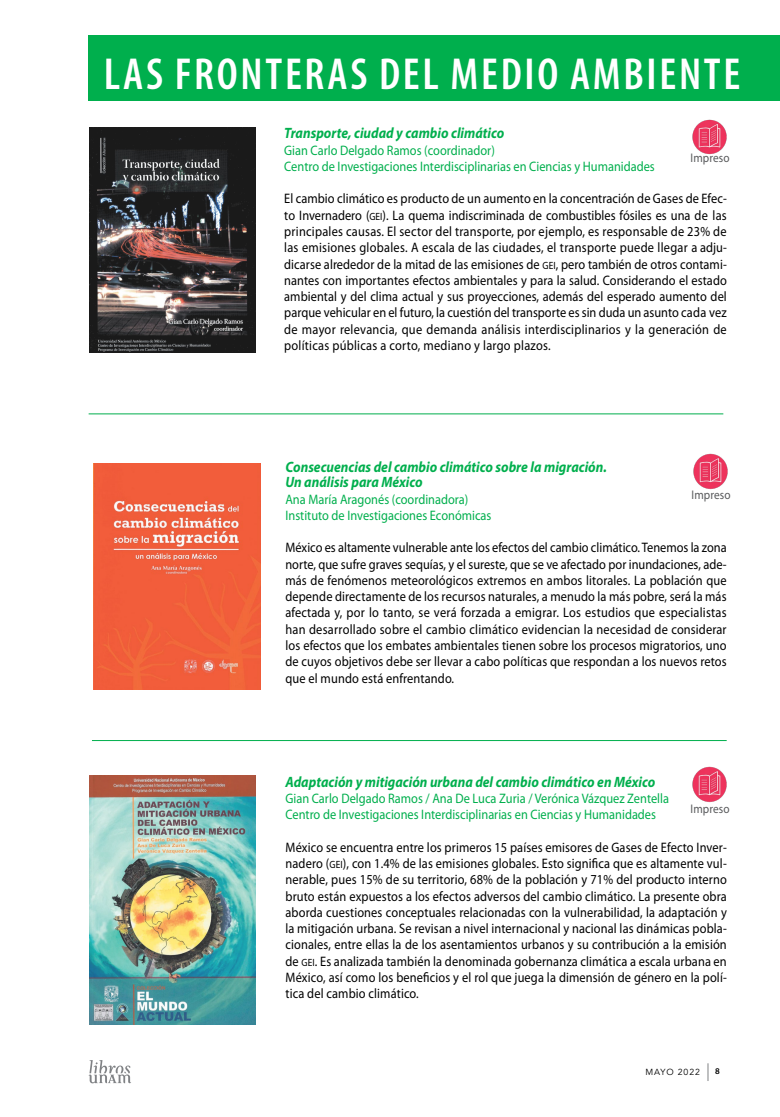
<style>
.page{position:relative;width:780px;height:1117px;background:#fff}
.page>*{position:absolute;margin:0;border:0;box-sizing:border-box;transform-origin:0 0}
.t1{font:600 condensed 45px "Myriad Pro";letter-spacing:.06em;color:#fff}
.t2{font:italic 700 15px/15px "Myriad Pro";color:#00af4d;scale:.9 1}
.t3{font:13.75px/16.2px "Myriad Pro";letter-spacing:.01em;color:#000;text-align:justify;scale:.9 1}
.t4{font:13.75px/16.2px "Myriad Pro";color:#00af4d;scale:.9 1}
.t5{font:12.5px "Myriad Pro";letter-spacing:.01em;color:#58595b;scale:.9 1}
.t6{font:8.75px "Avenir LT";letter-spacing:.1em;color:#000}
.t7{font:600 8.75px "Myriad Pro";color:#000}
.s1{font-size:10.5px}
</style>
<div class="page">
<svg style="left:89px;top:1060px;width:42px;height:23px"></svg>
<svg style="left:707px;top:1063px;width:1px;height:17px"></svg>
<img style="left:94px;top:463px;width:166px;height:226px">
<hr style="left:92px;top:740px;width:634px;height:1px;background:#00af4d">
<hr style="left:89px;top:413px;width:634px;height:1px;background:#00af4d">
<img style="left:90px;top:775px;width:166px;height:249px">
<img style="left:693px;top:453px;width:35px;height:37px">
<img style="left:692px;top:766px;width:35px;height:37px">
<img style="left:89px;top:127px;width:167px;height:225px">
<img style="left:692px;top:119px;width:35px;height:36px">
<div style="left:89px;top:35px;width:691px;height:66px;background:#00af4d"></div>
<h1 class="t1" style="left:104px;top:49px;width:638px">LAS FRONTERAS DEL MEDIO AMBIENTE</h1>
<p class="t2" style="left:284px;top:125px;width:246px">Transporte, ciudad y cambio climático</p>
<p class="t4" style="left:284px;top:142px;width:413px">Gian Carlo Delgado Ramos (coordinador)<br>Centro de Investigaciones Interdisciplinarias en Ciencias y Humanidades</p>
<p class="t3" style="left:284px;top:191px;width:493px">El cambio climático es producto de un aumento en la concentración de Gases de Efec&shy;to Invernadero (<span class="s1">GEI</span>). La quema indiscriminada de combustibles fósiles es una de las principales causas. El sector del transporte, por ejemplo, es responsable de 23% de las emisiones globales. A escala de las ciudades, el transporte puede llegar a adju&shy;dicarse alrededor de la mitad de las emisiones de <span class="s1">GEI</span>, pero también de otros contami&shy;nantes con importantes efectos ambientales y para la salud. Considerando el estado ambiental y del clima actual y sus proyecciones, además del esperado aumento del parque vehicular en el futuro, la cuestión del transporte es sin duda un asunto cada vez de mayor relevancia, que demanda análisis interdisciplinarios y la generación de políticas públicas a corto, mediano y largo plazos.</p>
<p class="t5" style="left:690px;top:151px;width:45px">Impreso</p>
<p class="t2" style="left:285px;top:459px;width:359px">Consecuencias del cambio climático sobre la migración.<br>Un análisis para México</p>
<p class="t4" style="left:285px;top:491px;width:230px">Ana María Aragonés (coordinadora)<br>Instituto de Investigaciones Económicas</p>
<p class="t3" style="left:285px;top:540px;width:492px">México es altamente vulnerable ante los efectos del cambio climático. Tenemos la zona norte, que sufre graves sequías, y el sureste, que se ve afectado por inundaciones, ade&shy;más de fenómenos meteorológicos extremos en ambos litorales. La población que depende directamente de los recursos naturales, a menudo la más pobre, será la más afectada y, por lo tanto, se verá forzada a emigrar. Los estudios que especialistas han desarrollado sobre el cambio climático evidencian la necesidad de considerar los efectos que los embates ambientales tienen sobre los procesos migratorios, uno de cuyos objetivos debe ser llevar a cabo políticas que respondan a los nuevos retos que el mundo está enfrentando.</p>
<p class="t5" style="left:691px;top:488px;width:45px">Impreso</p>
<p class="t2" style="left:285px;top:773px;width:412px">Adaptación y mitigación urbana del cambio climático en México</p>
<p class="t4" style="left:285px;top:790px;width:427px">Gian Carlo Delgado Ramos / Ana De Luca Zuria / Verónica Vázquez Zentella<br>Centro de Investigaciones Interdisciplinarias en Ciencias y Humanidades</p>
<p class="t3" style="left:285px;top:839px;width:492px">México se encuentra entre los primeros 15 países emisores de Gases de Efecto Inver&shy;nadero (<span class="s1">GEI</span>), con 1.4% de las emisiones globales. Esto significa que es altamente vul&shy;nerable, pues 15% de su territorio, 68% de la población y 71% del producto interno bruto están expuestos a los efectos adversos del cambio climático. La presente obra aborda cuestiones conceptuales relacionadas con la vulnerabilidad, la adaptación y la mitigación urbana. Se revisan a nivel internacional y nacional las dinámicas pobla&shy;cionales, entre ellas la de los asentamientos urbanos y su contribución a la emisión de <span class="s1">GEI</span>. Es analizada también la denominada gobernanza climática a escala urbana en México, así como los beneficios y el rol que juega la dimensión de género en la polí&shy;tica del cambio climático.</p>
<p class="t5" style="left:690px;top:801px;width:45px">Impreso</p>
<p class="t6" style="left:645px;top:1066px;width:56px">MAYO 2022</p>
<p class="t7" style="left:715px;top:1065px;width:6px">8</p>
</div>
